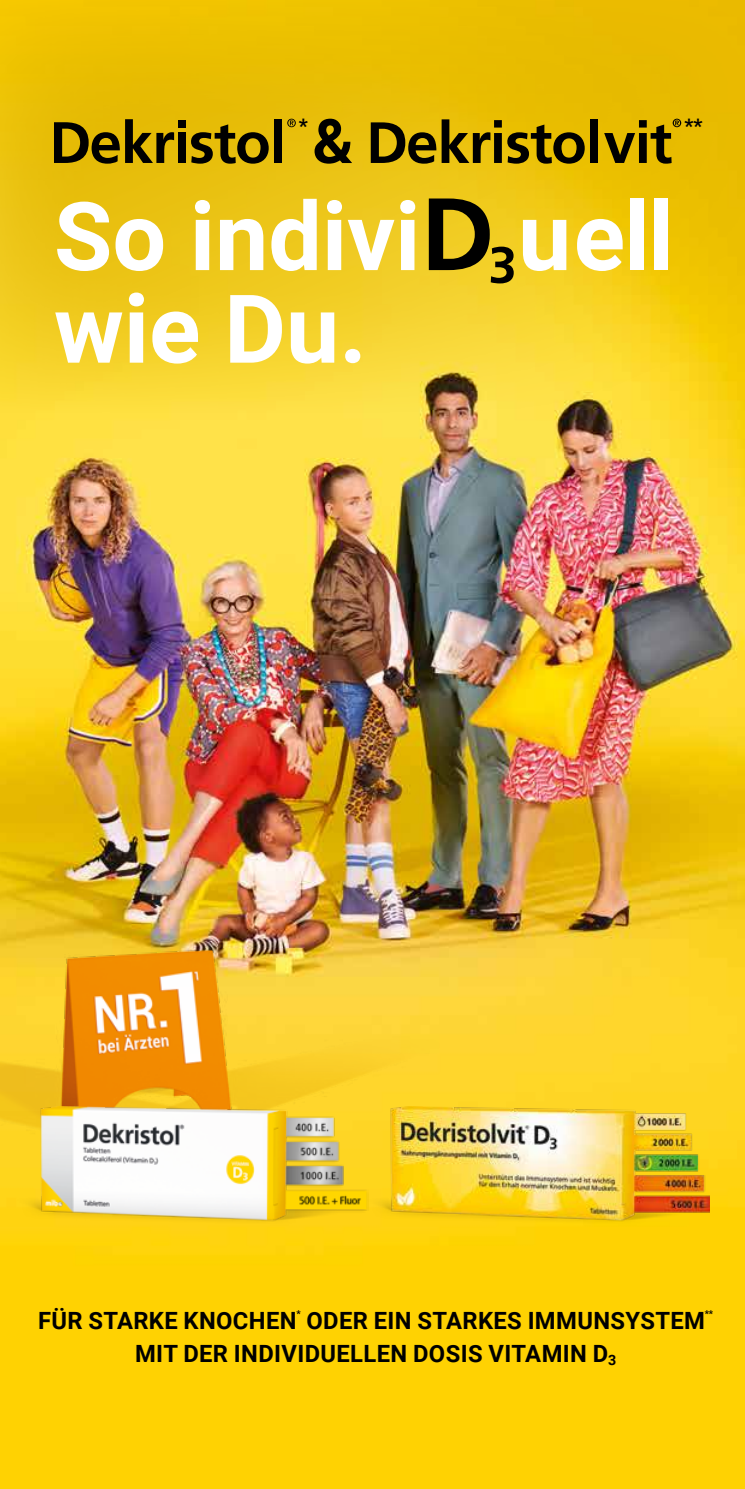
<style>
.page{position:relative;width:745px;height:1489px;background:#fff}
.page>*{position:absolute;margin:0;border:0;box-sizing:border-box;transform-origin:0 0}
.t1{font:700 95px/92.5px "Roboto";color:#fff}
.t2{font:700 23.75px "Roboto";letter-spacing:.015em;color:#000}
.t3{font:700 20px "Roboto";color:#000}
.t4{font:700 9.5px "Roboto";color:#000}
.s1{font-family:"Frutiger LT Pro";font-size:102.5px;color:#000}
</style>
<div class="page">
<img style="left:0;top:412px;width:744px;height:1076px">
<svg style="left:0;top:0;width:744px;height:412px;background:#eec615"></svg>
<img style="left:0;top:828px;width:459px;height:357px">
<img style="left:15px;top:1106px;width:350px;height:119px">
<img style="left:365px;top:1106px;width:343px;height:119px">
<svg style="left:314px;top:119px;width:38px;height:45px;background:#6a5806"></svg>
<svg style="left:370px;top:119px;width:131px;height:45px;background:#866e07"></svg>
<svg style="left:507px;top:124px;width:77px;height:40px;background:#836b01"></svg>
<svg style="left:603px;top:119px;width:77px;height:45px;background:#9a7d00"></svg>
<div style="left:589px;top:119px;width:8px;height:44px;background:#000"></div>
<svg style="left:287px;top:119px;width:8px;height:8px"></svg>
<div style="left:274px;top:119px;width:7px;height:44px;background:#000"></div>
<svg style="left:191px;top:124px;width:77px;height:40px;background:#806905"></svg>
<div style="left:178px;top:120px;width:7px;height:7px;background:#000"></div>
<div style="left:178px;top:133px;width:7px;height:30px;background:#000"></div>
<svg style="left:54px;top:119px;width:120px;height:45px;background:#846c03"></svg>
<p class="t3" style="left:299px;top:112px;width:11px">*</p>
<p class="t3" style="left:684px;top:112px;width:20px">**</p>
<h1 class="t1" style="left:54px;top:186px;width:620px">So indivi<span class="s1">D</span><sub>3</sub>uell wie Du.</h1>
<p class="t2" style="left:38px;top:1303px;width:668px">FÜR STARKE KNOCHEN ODER EIN STARKES IMMUNSYSTEM</p>
<p class="t4" style="left:296px;top:1306px;width:6px">*</p>
<p class="t4" style="left:704px;top:1306px;width:10px">**</p>
<p class="t2" style="left:135px;top:1336px;width:482px">MIT DER INDIVIDUELLEN DOSIS VITAMIN D<sub>3</sub></p>
</div>
